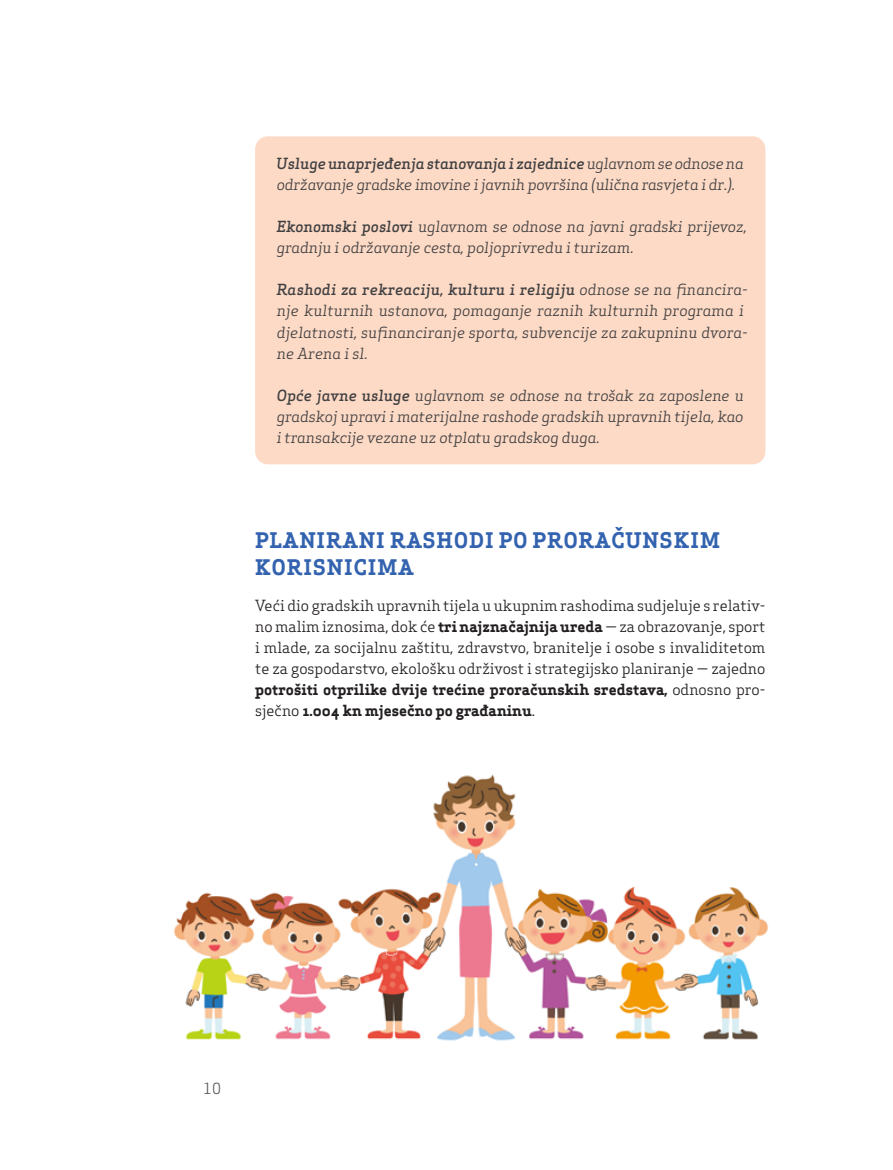
<style>
.page{position:relative;width:893px;height:1170px;background:#fff}
.page>*{position:absolute;margin:0;border:0;box-sizing:border-box;transform-origin:0 0}
.t1{font:700 21px/27px "Apex Serif";letter-spacing:.05em;color:#3363af}
.t2{font:italic 15px/21px "Apex Serif";color:#414042}
.t3{font:15px/21px "Apex Serif";color:#231f20;text-align:justify}
.t4{font:15px "Apex Serif";color:#58595b}
.s1{font-weight:500}
.s2{font-weight:700}
</style>
<div class="page">
<div style="left:255px;top:136px;width:510px;height:328px;background:#fddac5;border-radius:13px"></div>
<img style="left:174px;top:774px;width:595px;height:267px">
<p class="t2" style="left:276px;top:153px;width:469px"><span class="s1">Usluge unaprjeđenja stanovanja i zajednice</span> uglavnom se odnose na održavanje gradske imovine i javnih površina (ulična rasvjeta i dr.).</p>
<p class="t2" style="left:276px;top:216px;width:472px"><span class="s1">Ekonomski poslovi</span> uglavnom se odnose na javni gradski prijevoz, gradnju i održavanje cesta, poljoprivredu i turizam.</p>
<p class="t2" style="left:276px;top:279px;width:473px"><span class="s1">Rashodi za rekreaciju, kulturu i religiju</span> odnose se na financira&shy;nje kulturnih ustanova, pomaganje raznih kulturnih programa i djelatnosti, sufinanciranje sporta, subvencije za zakupninu dvora&shy;ne Arena i sl.</p>
<p class="t2" style="left:277px;top:384px;width:468px;text-align:justify"><span class="s1">Opće javne usluge</span> uglavnom se odnose na trošak za zaposlene u gradskoj upravi i materijalne rashode gradskih upravnih tijela, kao i transakcije vezane uz otplatu gradskog duga.</p>
<h1 class="t1" style="left:255px;top:526px;width:466px">PLANIRANI RASHODI PO PRORAČUNSKIM<br>KORISNICIMA</h1>
<p class="t3" style="left:255px;top:594px;width:512px">Veći dio gradskih upravnih tijela u ukupnim rashodima sudjeluje s relativ&shy;no malim iznosima, dok će <span class="s2">tri najznačajnija ureda</span> — za obrazovanje, sport i mlade, za socijalnu zaštitu, zdravstvo, branitelje i osobe s invaliditetom te za gospodarstvo, ekološku održivost i strategijsko planiranje — zajedno <span class="s2">potrošiti otprilike dvije trećine proračunskih sredstava,</span> odnosno pro&shy;sječno <span class="s2">1.004 kn mjesečno po građaninu</span>.</p>
<p class="t4" style="left:203px;top:1078px;width:19px">10</p>
</div>
